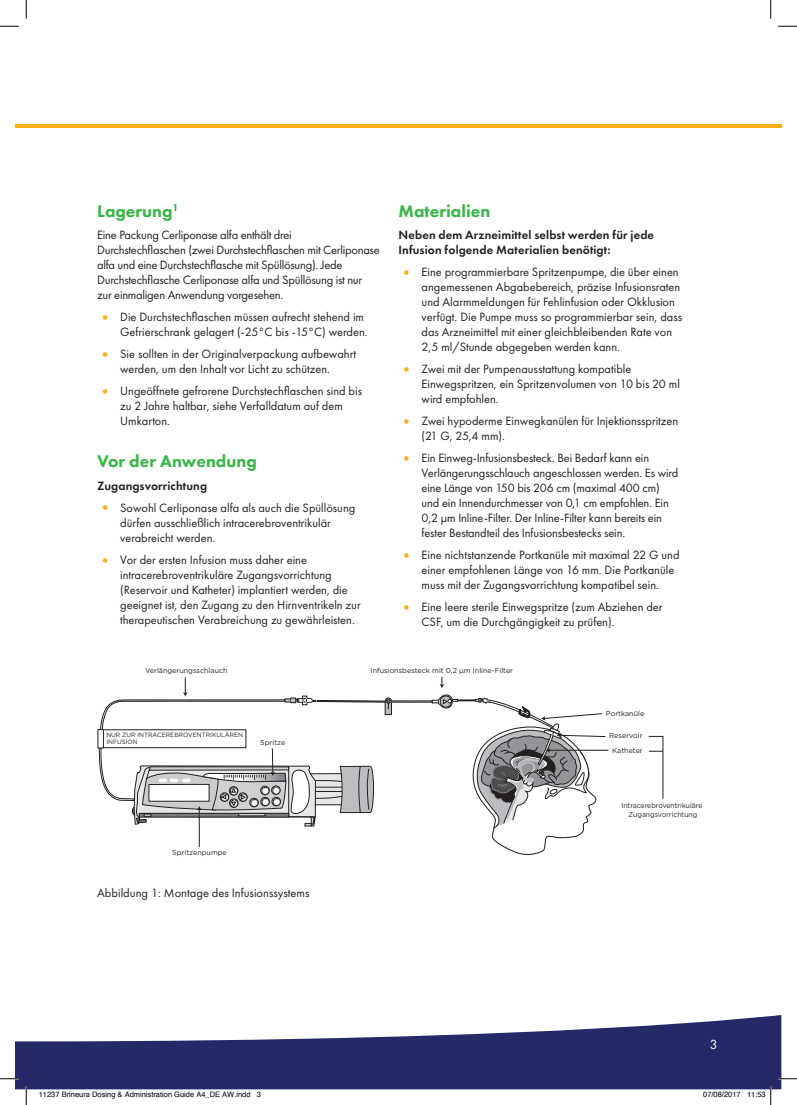
<style>
.page{position:relative;width:797px;height:1105px;background:#fff}
.page>*{position:absolute;margin:0;border:0;box-sizing:border-box;transform-origin:0 0}
.t1{font:800 17.5px "Futura PT";color:#3ab54a}
.t2{font:13.75px "Futura PT";color:#fff}
.t3{font:12.5px/15px "Futura PT";color:#231f20}
.t4{font:12.5px/15px "Futura PT";letter-spacing:-.02em;color:#231f20}
.t5{font:600 12.5px/15px "Futura PT";letter-spacing:.01em;color:#231f20}
.t6{font:7.5px "Helvetica";color:#000}
.t7{font:7.12px/15.1px "Gotham";color:#231f20;text-align:center}
.t8{font:7.12px/8.6px "Gotham";color:#231f20;text-align:center;scale:.95 1}
.t9{font:6.12px/7.4px "Gotham";color:#231f20}
.s1{font-weight:800;font-size:16.25px;color:#faaf18}
</style>
<div class="page">
<hr style="left:548px;top:750px;width:60px;height:1px;background:#231f20">
<svg style="left:648px;top:736px;width:15px;height:63px"></svg>
<svg style="left:99px;top:677px;width:507px;height:178px"></svg>
<hr style="left:16px;top:124px;width:765px;height:4px;background:#faaf18">
<svg style="left:16px;top:1015px;width:765px;height:74px;fill:#262967"></svg>
<svg style="left:0;top:25px;width:19px;height:2px"></svg>
<svg style="left:778px;top:25px;width:19px;height:2px"></svg>
<svg style="left:0;top:1078px;width:19px;height:1px"></svg>
<svg style="left:778px;top:1078px;width:19px;height:1px"></svg>
<svg style="left:25px;top:0;width:2px;height:19px"></svg>
<svg style="left:25px;top:1086px;width:2px;height:19px"></svg>
<svg style="left:770px;top:0;width:1px;height:19px"></svg>
<svg style="left:747px;top:1086px;width:24px;height:19px"></svg>
<h1 class="t1" style="left:97px;top:200px;width:83px">Lagerung<sup>1</sup></h1>
<p class="t4" style="left:97px;top:227px;width:284px">Eine Packung Cerliponase alfa enthält drei Durchstechflaschen (zwei Durchstechflaschen mit Cerliponase alfa und eine Durchstechflasche mit Spüllösung). Jede Durchstechflasche Cerliponase alfa und Spüllösung ist nur zur einmaligen Anwendung vorgesehen.</p>
<p class="t3" style="left:97px;top:309px;width:272px;text-align:right"><span class="s1">•</span> Die Durchstechflaschen müssen aufrecht stehend im<br>Gefrierschrank gelagert (-25°C bis -15°C) werden.</p>
<p class="t3" style="left:97px;top:346px;width:260px;text-align:center"><span class="s1">•</span> Sie sollten in der Originalverpackung aufbewahrt werden, um den Inhalt vor Licht zu schützen.</p>
<p class="t3" style="left:120px;top:383px;width:243px;text-indent:-23px"><span class="s1">•</span> Ungeöffnete gefrorene Durchstechflaschen sind bis zu 2 Jahre haltbar, siehe Verfalldatum auf dem<br>Umkarton.</p>
<h1 class="t1" style="left:97px;top:451px;width:161px">Vor der Anwendung</h1>
<p class="t5" style="left:97px;top:478px;width:111px">Zugangsvorrichtung</p>
<p class="t3" style="left:120px;top:500px;width:237px;text-indent:-23px"><span class="s1">•</span> Sowohl Cerliponase alfa als auch die Spüllösung dürfen ausschließlich intracerebroventrikulär verabreicht werden.</p>
<p class="t3" style="left:120px;top:552px;width:242px;text-indent:-23px"><span class="s1">•</span> Vor der ersten Infusion muss daher eine intracerebroventrikuläre Zugangsvorrichtung (Reservoir und Katheter) implantiert werden, die geeignet ist, den Zugang zu den Hirnventrikeln zur therapeutischen Verabreichung zu gewährleisten.</p>
<h1 class="t1" style="left:398px;top:200px;width:93px">Materialien</h1>
<p class="t5" style="left:398px;top:227px;width:257px">Neben dem Arzneimittel selbst werden für jede<br>Infusion folgende Materialien benötigt:</p>
<p class="t3" style="left:421px;top:264px;width:262px;text-indent:-23px"><span class="s1">•</span> Eine programmierbare Spritzenpumpe, die über einen angemessenen Abgabebereich, präzise Infusionsraten und Alarmmeldungen für Fehlinfusion oder Okklusion verfügt. Die Pumpe muss so programmierbar sein, dass das Arzneimittel mit einer gleichbleibenden Rate von 2,5 ml/Stunde abgegeben werden kann.</p>
<p class="t3" style="left:421px;top:361px;width:260px;text-indent:-23px"><span class="s1">•</span> Zwei mit der Pumpenausstattung kompatible<br>Einwegspritzen, ein Spritzenvolumen von 10 bis 20 ml wird empfohlen.</p>
<p class="t3" style="left:421px;top:413px;width:258px;text-indent:-23px"><span class="s1">•</span> Zwei hypoderme Einwegkanülen für Injektionsspritzen (21 G, 25,4 mm).</p>
<p class="t3" style="left:421px;top:450px;width:258px;text-indent:-23px"><span class="s1">•</span> Ein Einweg-Infusionsbesteck. Bei Bedarf kann ein Verlängerungsschlauch angeschlossen werden. Es wird eine Länge von 150 bis 206 cm (maximal 400 cm) und ein Innendurchmesser von 0,1 cm empfohlen. Ein 0,2 µm Inline-Filter. Der Inline-Filter kann bereits ein fester Bestandteil des Infusionsbestecks sein.</p>
<p class="t3" style="left:421px;top:548px;width:259px;text-indent:-23px"><span class="s1">•</span> Eine nichtstanzende Portkanüle mit maximal 22 G und einer empfohlenen Länge von 16 mm. Die Portkanüle muss mit der Zugangsvorrichtung kompatibel sein.</p>
<p class="t3" style="left:421px;top:600px;width:242px;text-indent:-23px"><span class="s1">•</span> Eine leere sterile Einwegspritze (zum Abziehen der<br>CSF, um die Durchgängigkeit zu prüfen).</p>
<p class="t7" style="left:145px;top:662px;width:84px">Verlängerungsschlauch</p>
<p class="t9" style="left:106px;top:731px;width:138px">NUR ZUR INTRACEREBROVENTRIKULÄREN<br>INFUSION</p>
<p class="t7" style="left:260px;top:735px;width:27px">Spritze</p>
<p class="t7" style="left:172px;top:845px;width:56px">Spritzenpumpe</p>
<p class="t3" style="left:97px;top:885px;width:214px">Abbildung 1: Montage des Infusionssystems</p>
<p class="t7" style="left:370px;top:662px;width:144px">Infusionsbesteck mit 0,2 µm Inline-Filter</p>
<p class="t7" style="left:606px;top:706px;width:40px">Portkanüle</p>
<p class="t7" style="left:609px;top:728px;width:35px">Reservoir<br>Katheter</p>
<p class="t8" style="left:621px;top:801px;width:87px">Intracerebroventrikuläre<br>Zugangsvorrichtung</p>
<p class="t2" style="left:709px;top:1036px;width:9px">3</p>
<p class="t6" style="left:39px;top:1089px;width:224px">11237 Brineura Dosing &amp; Administration Guide A4_DE AW.indd 3</p>
<p class="t6" style="left:703px;top:1089px;width:64px">07/08/2017 11:53</p>
</div>
